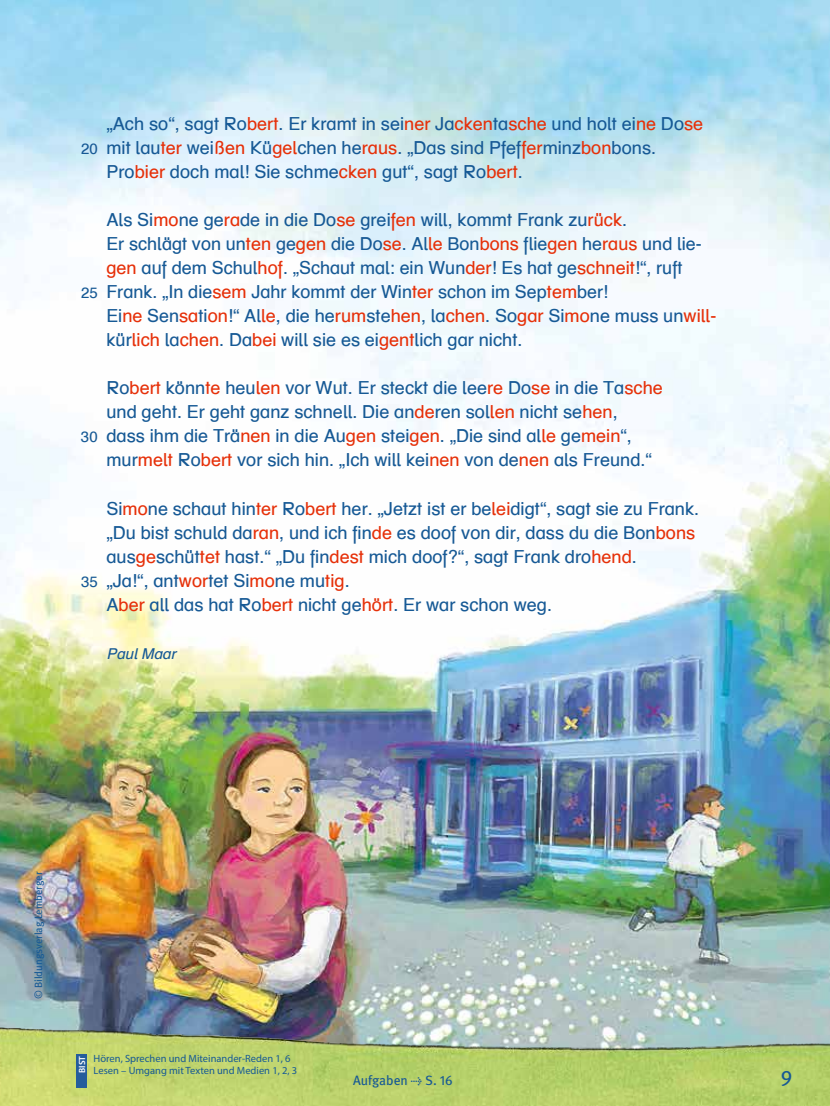
<style>
.page{position:relative;width:830px;height:1106px;background:#fff}
.page>*{position:absolute;margin:0;border:0;box-sizing:border-box;transform-origin:0 0}
.t1{font:21px "Meta Book Expert";color:#165995}
.t2{font:18px/24px "Schulbuch Nord OE Roman";color:#165995}
.t3{font:italic 15px "Schulbuch Nord OE Roman";color:#165995}
.t4{font:15px "Schulbuch Nord OE Roman";letter-spacing:.01em;color:#165995}
.t5{font:13.5px "Meta";color:#165995}
.t6{font:10.5px "Myriad Pro";color:#165995}
.t7{font:10.5px "Meta";letter-spacing:-.005em;color:#165995}
.t8{font:600 9px "Myriad Pro";color:#fff}
.s1{color:#e63009}
.s2{font-family:"Meta Book Expert"}
</style>
<div class="page">
<img style="left:0;top:0;width:829px;height:1027px">
<img style="left:0;top:1027px;width:829px;height:79px">
<div style="left:77px;top:1053px;width:10px;height:34px;background:#255d9c"></div>
<p class="t4" style="left:81px;top:140px;width:18px">20</p>
<p class="t4" style="left:81px;top:284px;width:18px">25</p>
<p class="t4" style="left:81px;top:428px;width:18px">30</p>
<p class="t4" style="left:81px;top:572px;width:18px">35</p>
<p class="t2" style="left:106px;top:112px;width:598px">„Ach so“, sagt Ro<span class="s1">bert</span>. Er kramt in sei<span class="s1">ner</span> Ja<span class="s1">cken</span>ta<span class="s1">sche</span> und holt ei<span class="s1">ne</span> Do<span class="s1">se </span>mit lau<span class="s1">ter</span> wei<span class="s1">ßen</span> Kü<span class="s1">gel</span>chen he<span class="s1">raus</span>. „Das sind Pfef<span class="s1">fer</span>minz<span class="s1">bon</span>bons.<br>Pro<span class="s1">bier</span> doch mal! Sie schme<span class="s1">cken</span> gut“, sagt Ro<span class="s1">bert</span>.</p>
<p class="t2" style="left:106px;top:208px;width:611px">Als Si<span class="s1">mo</span>ne ge<span class="s1">ra</span>de in die Do<span class="s1">se</span> grei<span class="s1">fen</span> will, kommt Frank zu<span class="s1">rück</span>.<br>Er schlägt von un<span class="s1">ten</span> ge<span class="s1">gen</span> die Do<span class="s1">se</span>. Al<span class="s1">le</span> Bon<span class="s1">bons</span> flie<span class="s1">gen</span> he<span class="s1">raus</span> und lie&shy;<span class="s1">gen</span> auf dem Schul<span class="s1">hof</span>. „Schaut mal: ein Wun<span class="s1">der</span>! Es hat ge<span class="s1">schneit</span>!“, ruft Frank. „In die<span class="s1">sem</span> Jahr kommt der Win<span class="s1">ter</span> schon im Sep<span class="s1">tem</span>ber!<br>Ei<span class="s1">ne</span> Sen<span class="s1">sa</span>ti<span class="s1">on</span>!“ Al<span class="s1">le</span>, die he<span class="s1">rum</span>ste<span class="s1">hen</span>, la<span class="s1">chen</span>. So<span class="s1">gar</span> Si<span class="s1">mo</span>ne muss un<span class="s1">will&shy;</span>kür<span class="s1">lich</span> la<span class="s1">chen</span>. Da<span class="s1">bei</span> will sie es ei<span class="s1">gent</span>lich gar nicht.</p>
<p class="t2" style="left:106px;top:376px;width:557px">Ro<span class="s1">bert</span> könn<span class="s1">te</span> heu<span class="s1">len</span> vor Wut. Er steckt die lee<span class="s1">re</span> Do<span class="s1">se</span> in die Ta<span class="s1">sche </span>und geht. Er geht ganz schnell. Die an<span class="s1">de</span>ren sol<span class="s1">len</span> nicht se<span class="s1">hen</span>,<br>dass ihm die Trä<span class="s1">nen</span> in die Au<span class="s1">gen</span> stei<span class="s1">gen</span>. „Die sind al<span class="s1">le</span> ge<span class="s1">mein</span>“, mur<span class="s1">melt</span> Ro<span class="s1">bert</span> vor sich hin. „Ich will kei<span class="s1">nen</span> von de<span class="s1">nen</span> als Freund.“</p>
<p class="t2" style="left:106px;top:496px;width:594px">Si<span class="s1">mo</span>ne schaut hin<span class="s1">ter</span> Ro<span class="s1">bert</span> her. „Jetzt ist er be<span class="s1">lei</span>digt“, sagt sie zu Frank. „Du bist schuld da<span class="s1">ran</span>, und ich fin<span class="s1">de</span> es doof von dir, dass du die Bon<span class="s1">bons </span>aus<span class="s1">ge</span>schüt<span class="s1">tet</span> hast.“ „Du fin<span class="s1">dest</span> mich doof?“, sagt Frank dro<span class="s1">hend</span>.<br>„Ja!“, ant<span class="s1">wor</span>tet Si<span class="s1">mo</span>ne mu<span class="s1">tig</span>.<br>A<span class="s1">ber</span> all das hat Ro<span class="s1">bert</span> nicht ge<span class="s1">hört</span>. Er war schon weg.</p>
<p class="t3" style="left:106px;top:644px;width:75px">PaulMaar</p>
<p class="t7" style="left:32px;top:999px;width:129px;rotate:-90deg">© Bildungsverlag Lemberger</p>
<p class="t6" style="left:94px;top:1051px;width:198px">Hören, Sprechen und Miteinander-Reden 1, 6</p>
<p class="t8" style="left:76px;top:1073px;width:18px;rotate:-90deg">BIST</p>
<p class="t6" style="left:94px;top:1064px;width:205px">Lesen – Umgang mit Texten und Medien 1, 2, 3</p>
<p class="t5" style="left:353px;top:1072px;width:101px">Aufgaben <span class="s2">t</span> S. <span class="s2">16</span></p>
<p class="t1" style="left:780px;top:1065px;width:13px">9</p>
</div>
